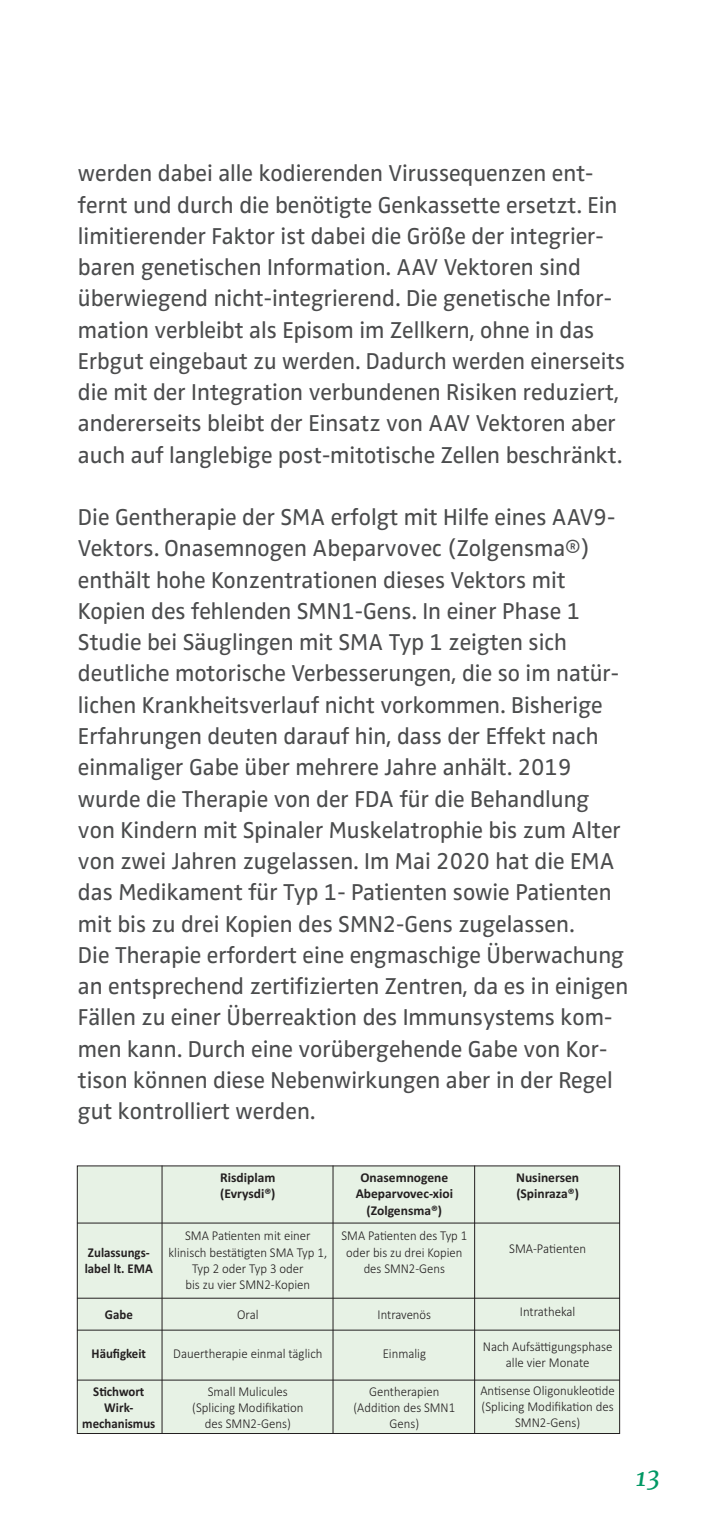
<style>
.page{position:relative;width:716px;height:1531px;background:#fff}
.page>*{position:absolute;margin:0;border:0;box-sizing:border-box;transform-origin:0 0}
.t1{font:italic 25px "Merriweather";color:#009864}
.Text_Zwo_9_5_Pt___12{font:23.75px/31.2px "Zwo OT";color:#4b4c4d}
.t2{font:300 13.5px/16.2px "Calibri";color:#231f20;text-align:center;scale:.95 1}
.t3{font:300 13.5px/16.2px "Calibri";color:#231f20;text-align:center;scale:.94 1}
.t4{font:700 13.5px/16.2px "Calibri";color:#231f20}
.t5{font:700 13.5px/16.2px "Calibri";color:#231f20;scale:.95 1}
</style>
<div class="page">
<div style="left:77px;top:1166px;width:542px;height:267px;background:#e7f2e5"></div>
<div style="left:77px;top:1165px;width:543px;height:269px;border:1px solid #231f20"></div>
<hr style="left:77px;top:1222px;width:543px;height:1px;background:#231f20">
<hr style="left:77px;top:1298px;width:543px;height:1px;background:#231f20">
<hr style="left:77px;top:1329px;width:543px;height:1px;background:#231f20">
<hr style="left:77px;top:1379px;width:543px;height:1px;background:#231f20">
<hr style="left:474px;top:1165px;width:1px;height:269px;background:#231f20">
<hr style="left:332px;top:1165px;width:1px;height:269px;background:#231f20">
<hr style="left:162px;top:1165px;width:1px;height:269px;background:#231f20">
<p class="Text_Zwo_9_5_Pt___12" style="left:78px;top:160px;width:548px">werden dabei alle kodierenden Virussequenzen ent&shy;fernt und durch die benötigte Genkassette ersetzt. Ein limitierender Faktor ist dabei die Größe der integrier&shy;baren genetischen Information. AAV Vektoren sind überwiegend nicht-integrierend. Die genetische Infor&shy;mation verbleibt als Episom im Zellkern, ohne in das Erbgut eingebaut zu werden. Dadurch werden einerseits die mit der Integration verbundenen Risiken reduziert, andererseits bleibt der Einsatz von AAV Vektoren aber auch auf langlebige post-mitotische Zellen beschränkt.</p>
<p class="Text_Zwo_9_5_Pt___12" style="left:78px;top:504px;width:552px">Die Gentherapie der SMA erfolgt mit Hilfe eines AAV9- Vektors. Onasemnogen Abeparvovec (Zolgensma®) enthält hohe Konzentrationen dieses Vektors mit Kopien des fehlenden SMN1-Gens. In einer Phase 1<br>Studie bei Säuglingen mit SMA Typ 1 zeigten sich deutliche motorische Verbesserungen, die so im natür&shy;lichen Krankheitsverlauf nicht vorkommen. Bisherige Erfahrungen deuten darauf hin, dass der Effekt nach einmaliger Gabe über mehrere Jahre anhält. 2019 wurde die Therapie von der FDA für die Behandlung von Kindern mit Spinaler Muskelatrophie bis zum Alter von zwei Jahren zugelassen. Im Mai 2020 hat die EMA das Medikament für Typ 1- Patienten sowie Patienten mit bis zu drei Kopien des SMN2-Gens zugelassen.<br>Die Therapie erfordert eine engmaschige Überwachung an entsprechend zertifizierten Zentren, da es in einigen Fällen zu einer Überreaktion des Immunsystems kom&shy;men kann. Durch eine vorübergehende Gabe von Kor&shy;tison können diese Nebenwirkungen aber in der Regel gut kontrolliert werden.</p>
<p class="t5" style="left:85px;top:1244px;width:73px">Zulassungs&shy;label lt. EMA</p>
<p class="t5" style="left:105px;top:1306px;width:31px">Gabe</p>
<p class="t5" style="left:92px;top:1345px;width:59px">Häufigkeit</p>
<p class="t5" style="left:82px;top:1383px;width:78px;text-align:center">Stichwort<br>Wirk&shy;mechanismus</p>
<p class="t4" style="left:220px;top:1169px;width:57px">Risdiplam (Evrysdi®)</p>
<p class="t2" style="left:168px;top:1227px;width:168px">SMA Patienten mit einer klinisch bestätigten SMA Typ 1,<br>Typ 2 oder Typ 3 oder<br>bis zu vier SMN2-Kopien</p>
<p class="t2" style="left:237px;top:1305px;width:24px">Oral</p>
<p class="t2" style="left:173px;top:1344px;width:159px">Dauertherapie einmal täglich</p>
<p class="t2" style="left:192px;top:1382px;width:119px">Small Mulicules (Splicing Modifikation des SMN2-Gens)</p>
<p class="t4" style="left:356px;top:1169px;width:99px;text-align:center">Onasemnogene<br>Abeparvovec-xioi (Zolgensma®)</p>
<p class="t3" style="left:341px;top:1227px;width:135px">SMA Patienten des Typ 1 oder bis zu drei Kopien des SMN2-Gens</p>
<p class="t3" style="left:377px;top:1305px;width:58px">Intravenös</p>
<p class="t3" style="left:383px;top:1344px;width:47px">Einmalig</p>
<p class="t3" style="left:353px;top:1382px;width:110px">Gentherapien (Addition des SMN1<br>Gens)</p>
<p class="t4" style="left:516px;top:1169px;width:65px">Nusinersen (Spinraza®)</p>
<p class="t2" style="left:509px;top:1240px;width:82px">SMA-Patienten</p>
<p class="t2" style="left:520px;top:1302px;width:60px">Intrathekal</p>
<p class="t2" style="left:483px;top:1338px;width:138px">Nach Aufsättigungsphase alle vier Monate</p>
<p class="t2" style="left:480px;top:1381px;width:143px">Antisense Oligonukleotide (Splicing Modifikation des<br>SMN2-Gens)</p>
<p class="t1" style="left:635px;top:1459px;width:26px">13</p>
</div>
